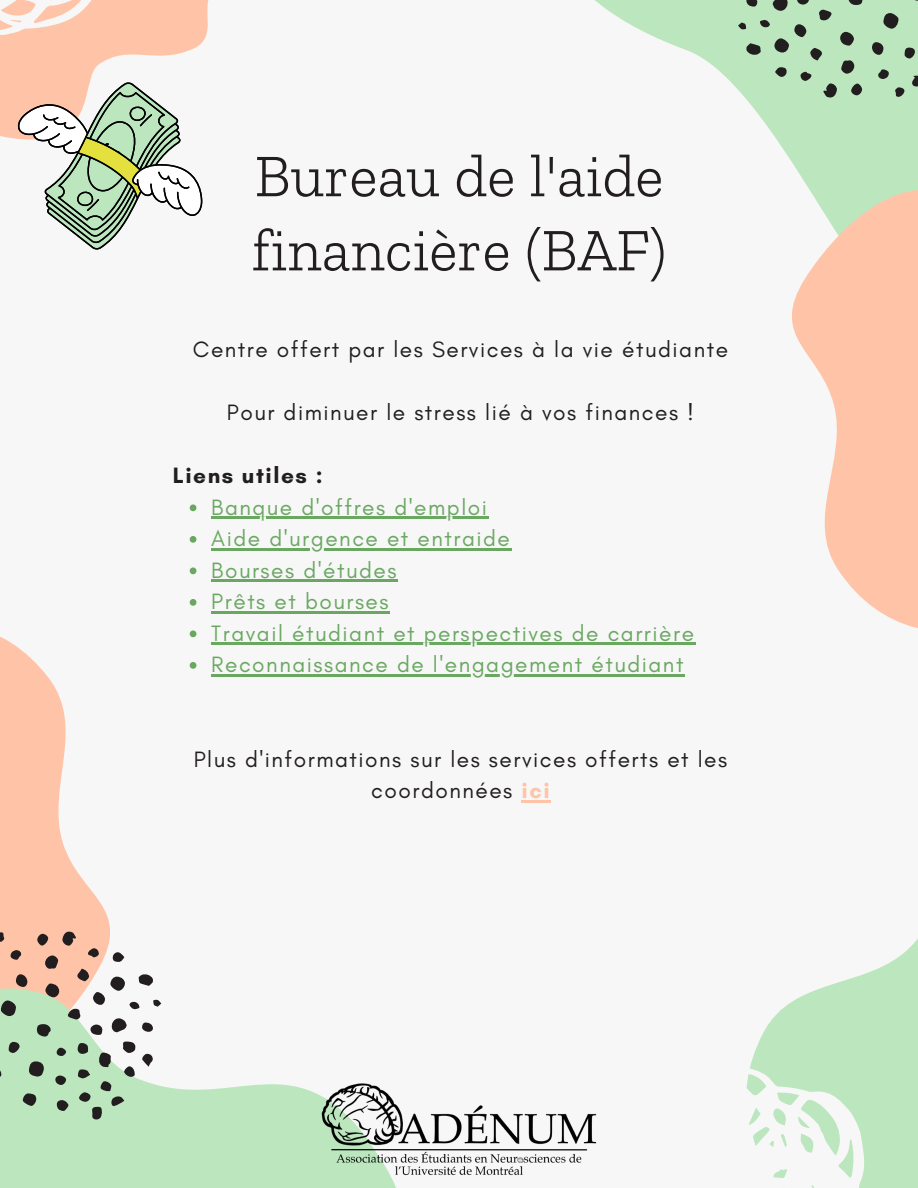
<style>
.page{position:relative;width:918px;height:1188px;background:#f7f7f7}
.page>*{position:absolute;margin:0;border:0;box-sizing:border-box;transform-origin:0 0}
.t1{font:300 60.45px/74.1px "Zilla Slab";color:#221e1f}
.t2{font:22.65px "Glacial Indifference";letter-spacing:.065em;color:#6aa862}
.t3{font:22.65px/31.5px "Glacial Indifference";letter-spacing:.065em;color:#221e1f;text-align:center}
.t4{font:700 22.65px "Glacial Indifference";letter-spacing:.065em;color:#221e1f}
.s1{font-weight:700;color:#ffc4a8}
</style>
<div class="page">
<svg style="left:595px;top:0;width:323px;height:190px;fill:#bbe6be"></svg>
<svg style="left:0;top:636px;width:66px;height:209px;fill:#ffc4a8"></svg>
<svg style="left:0;top:845px;width:319px;height:343px"></svg>
<svg style="left:792px;top:190px;width:126px;height:438px;fill:#ffc4a8"></svg>
<svg style="left:29px;top:1061px;width:15px;height:16px"></svg>
<svg style="left:1px;top:1000px;width:15px;height:16px"></svg>
<svg style="left:110px;top:1017px;width:17px;height:16px"></svg>
<div style="left:110px;top:976px;width:15px;height:15px;background:#221e1f;border-radius:50%"></div>
<svg style="left:45px;top:983px;width:14px;height:14px"></svg>
<svg style="left:37px;top:1024px;width:14px;height:13px"></svg>
<svg style="left:45px;top:956px;width:13px;height:14px"></svg>
<svg style="left:62px;top:932px;width:14px;height:14px"></svg>
<svg style="left:23px;top:1093px;width:13px;height:13px"></svg>
<svg style="left:138px;top:973px;width:15px;height:13px"></svg>
<svg style="left:93px;top:992px;width:12px;height:13px"></svg>
<svg style="left:16px;top:974px;width:11px;height:13px"></svg>
<svg style="left:91px;top:1025px;width:12px;height:10px"></svg>
<svg style="left:77px;top:969px;width:12px;height:13px"></svg>
<svg style="left:66px;top:1008px;width:14px;height:12px"></svg>
<svg style="left:57px;top:1100px;width:11px;height:11px"></svg>
<svg style="left:37px;top:934px;width:12px;height:12px"></svg>
<svg style="left:9px;top:1042px;width:11px;height:11px"></svg>
<svg style="left:141px;top:1053px;width:12px;height:14px"></svg>
<svg style="left:0;top:1068px;width:2px;height:10px"></svg>
<svg style="left:113px;top:952px;width:11px;height:11px"></svg>
<svg style="left:77px;top:1042px;width:58px;height:77px;background:#a6c2a7"></svg>
<svg style="left:142px;top:1022px;width:11px;height:10px"></svg>
<svg style="left:10px;top:950px;width:12px;height:10px"></svg>
<svg style="left:55px;top:1075px;width:11px;height:10px"></svg>
<svg style="left:87px;top:948px;width:12px;height:10px"></svg>
<svg style="left:0;top:932px;width:5px;height:10px"></svg>
<div style="left:57px;top:1048px;width:9px;height:8px;background:#221e1f;border-radius:4px"></div>
<svg style="left:129px;top:1002px;width:11px;height:8px"></svg>
<svg style="left:153px;top:1000px;width:8px;height:7px"></svg>
<svg style="left:883px;top:13px;width:16px;height:16px"></svg>
<svg style="left:773px;top:0;width:16px;height:12px"></svg>
<svg style="left:774px;top:38px;width:15px;height:15px"></svg>
<svg style="left:840px;top:32px;width:14px;height:14px"></svg>
<svg style="left:848px;top:0;width:15px;height:5px"></svg>
<svg style="left:841px;top:60px;width:13px;height:14px"></svg>
<svg style="left:823px;top:83px;width:14px;height:14px"></svg>
<svg style="left:746px;top:43px;width:15px;height:13px"></svg>
<svg style="left:794px;top:24px;width:12px;height:13px"></svg>
<svg style="left:911px;top:76px;width:7px;height:10px"></svg>
<svg style="left:872px;top:42px;width:12px;height:13px"></svg>
<svg style="left:797px;top:0;width:12px;height:5px"></svg>
<svg style="left:810px;top:47px;width:13px;height:13px"></svg>
<svg style="left:819px;top:9px;width:14px;height:12px"></svg>
<svg style="left:851px;top:84px;width:11px;height:12px"></svg>
<svg style="left:905px;top:48px;width:10px;height:10px"></svg>
<svg style="left:775px;top:67px;width:12px;height:10px"></svg>
<svg style="left:746px;top:0;width:11px;height:7px"></svg>
<svg style="left:878px;top:69px;width:11px;height:10px"></svg>
<svg style="left:800px;top:71px;width:12px;height:10px"></svg>
<svg style="left:894px;top:87px;width:10px;height:10px"></svg>
<svg style="left:760px;top:19px;width:10px;height:9px"></svg>
<svg style="left:738px;top:22px;width:8px;height:7px"></svg>
<svg style="left:750px;top:939px;width:168px;height:249px;fill:#bbe6be"></svg>
<svg style="left:746px;top:1068px;width:119px;height:120px"></svg>
<svg style="left:0;top:0;width:209px;height:250px"></svg>
<img style="left:319px;top:1083px;width:278px;height:105px">
<svg style="left:190px;top:504px;width:6px;height:7px"></svg>
<hr style="left:211px;top:517px;width:278px;height:2px;background:#6aa862">
<svg style="left:190px;top:536px;width:6px;height:7px"></svg>
<hr style="left:211px;top:548px;width:300px;height:3px;background:#6aa862">
<svg style="left:190px;top:567px;width:6px;height:7px"></svg>
<hr style="left:211px;top:580px;width:187px;height:2px;background:#6aa862">
<svg style="left:190px;top:599px;width:6px;height:7px"></svg>
<hr style="left:211px;top:611px;width:179px;height:3px;background:#6aa862">
<svg style="left:190px;top:630px;width:6px;height:7px"></svg>
<hr style="left:211px;top:643px;width:485px;height:2px;background:#6aa862">
<svg style="left:190px;top:662px;width:6px;height:7px"></svg>
<hr style="left:211px;top:674px;width:474px;height:3px;background:#6aa862">
<hr style="left:522px;top:800px;width:29px;height:3px;background:#ffc4a8">
<p class="t1" style="left:252px;top:138px;width:416px">Bureau de l'aide financière (BAF)</p>
<p class="t3" style="left:193px;top:333px;width:537px">Centre offert par les Services à la vie étudiante</p>
<p class="t3" style="left:227px;top:396px;width:469px">Pour diminuer le stress lié à vos finances !</p>
<p class="t4" style="left:173px;top:462px;width:151px">Liens utiles :</p>
<p class="t2" style="left:211px;top:493px;width:277px">Banque d'offres d'emploi</p>
<p class="t2" style="left:211px;top:525px;width:300px">Aide d'urgence et entraide</p>
<p class="t2" style="left:211px;top:556px;width:187px">Bourses d'études</p>
<p class="t2" style="left:211px;top:588px;width:179px">Prêts et bourses</p>
<p class="t2" style="left:211px;top:619px;width:484px">Travail étudiant et perspectives de carrière</p>
<p class="t2" style="left:211px;top:651px;width:474px">Reconnaissance de l'engagement étudiant</p>
<p class="t3" style="left:194px;top:743px;width:535px">Plus d'informations sur les services offerts et les coordonnées <span class="s1">ici</span></p>
</div>
